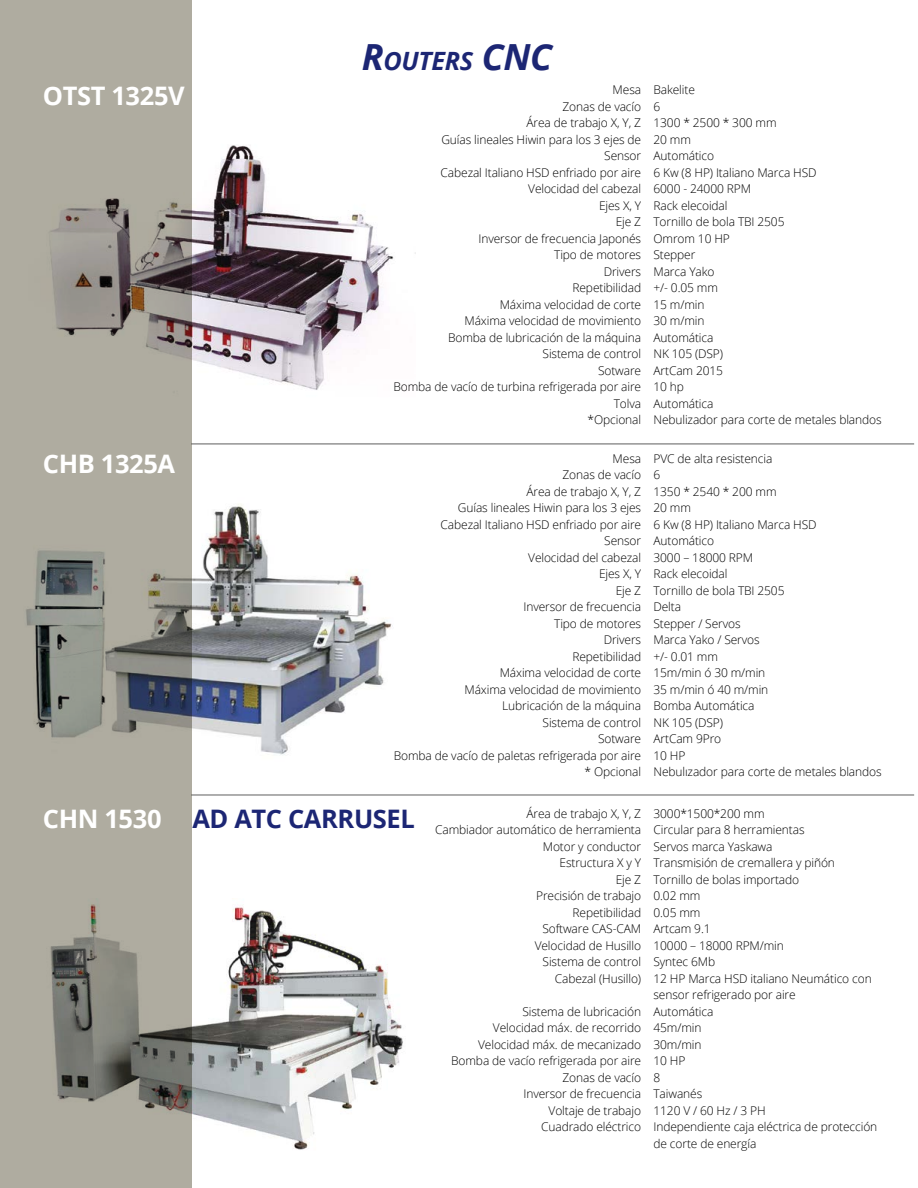
<style>
.page{position:relative;width:918px;height:1188px;background:#fff}
.page>*{position:absolute;margin:0;border:0;box-sizing:border-box;transform-origin:0 0}
.t1{font:700 25.5px "Open Sans";letter-spacing:-.015em;color:#1c2674}
.t2{font:700 25.5px "Open Sans";letter-spacing:-.015em;color:#fff}
.t3{font:italic 700 25.2px "Open Sans";letter-spacing:-.015em;color:#1c2674}
.t4{font:300 12px/16.5px "Open Sans";letter-spacing:-.01em;color:#000;text-align:right}
.s1{font-size:36px}
.s2{color:#fff}
</style>
<div class="page">
<div style="left:0;top:0;width:191px;height:1188px;background:#afaca0"></div>
<img style="left:50px;top:898px;width:353px;height:254px">
<img style="left:50px;top:132px;width:344px;height:266px">
<img style="left:26px;top:497px;width:366px;height:267px">
<hr style="left:191px;top:443px;width:723px;height:1px;background:#000">
<hr style="left:191px;top:794px;width:723px;height:2px;background:#000">
<h1 class="t2" style="left:43px;top:77px;width:143px">OTST 1325V</h1>
<h1 class="t2" style="left:43px;top:446px;width:134px">CHB 1325A</h1>
<h2 class="t3" style="left:362px;top:43px;width:145px"><span class="s1">R</span>OUTERS <span class="s1">CNC</span></h2>
<p class="t4" style="left:393px;top:81px;width:249px">Mesa<br>Zonas de vacío<br>Área de trabajo X, Y, Z<br>Guías lineales Hiwin para los 3 ejes de<br>Sensor<br>Cabezal Italiano HSD enfriado por aire<br>Velocidad del cabezal<br>Ejes X, Y<br>Eje Z<br>Inversor de frecuencia Japonés<br>Tipo de motores<br>Drivers<br>Repetibilidad<br>Máxima velocidad de corte<br>Máxima velocidad de movimiento<br>Bomba de lubricación de la máquina<br>Sistema de control<br>Sotware<br>Bomba de vacío de turbina refrigerada por aire<br>Tolva<br>*Opcional</p>
<p class="t4" style="left:394px;top:450px;width:249px">Mesa<br>Zonas de vacío<br>Área de trabajo X, Y, Z<br>Guías lineales Hiwin para los 3 ejes<br>Cabezal Italiano HSD enfriado por aire<br>Sensor<br>Velocidad del cabezal<br>Ejes X, Y<br>Eje Z<br>Inversor de frecuencia<br>Tipo de motores<br>Drivers<br>Repetibilidad<br>Máxima velocidad de corte<br>Máxima velocidad de movimiento<br>Lubricación de la máquina<br>Sistema de control<br>Sotware<br>Bomba de vacío de paletas refrigerada por aire * Opcional</p>
<h1 class="t1" style="left:43px;top:801px;width:374px"><span class="s2">CHN 1530</span> AD ATC CARRUSEL</h1>
<p class="t4" style="left:435px;top:805px;width:208px">Área de trabajo X, Y, Z<br>Cambiador automático de herramienta<br>Motor y conductor<br>Estructura X y Y<br>Eje Z<br>Precisión de trabajo<br>Repetibilidad<br>Software CAS-CAM<br>Velocidad de Husillo<br>Sistema de control<br>Cabezal (Husillo)</p>
<p class="t4" style="left:451px;top:1003px;width:192px">Sistema de lubricación<br>Velocidad máx. de recorrido<br>Velocidad máx. de mecanizado<br>Bomba de vacío refrigerada por aire<br>Zonas de vacío<br>Inversor de frecuencia<br>Voltaje de trabajo<br>Cuadrado eléctrico</p>
<p class="t4" style="left:653px;top:81px;width:230px;text-align:left">Bakelite<br>6<br>1300 * 2500 * 300 mm<br>20 mm<br>Automático<br>6 Kw (8 HP) Italiano Marca HSD<br>6000 - 24000 RPM<br>Rack elecoidal<br>Tornillo de bola TBI 2505<br>Omrom 10 HP<br>Stepper<br>Marca Yako<br>+/- 0.05 mm<br>15 m/min<br>30 m/min<br>Automática<br>NK 105 (DSP)<br>ArtCam 2015<br>10 hp<br>Automática<br>Nebulizador para corte de metales blandos</p>
<p class="t4" style="left:653px;top:450px;width:230px;text-align:left">PVC de alta resistencia<br>6<br>1350 * 2540 * 200 mm<br>20 mm<br>6 Kw (8 HP) Italiano Marca HSD<br>Automático<br>3000 – 18000 RPM<br>Rack elecoidal<br>Tornillo de bola TBI 2505<br>Delta<br>Stepper / Servos<br>Marca Yako / Servos<br>+/- 0.01 mm<br>15m/min ó 30 m/min<br>35 m/min ó 40 m/min<br>Bomba Automática<br>NK 105 (DSP)<br>ArtCam 9Pro<br>10 HP<br>Nebulızador para corte de metales blandos</p>
<p class="t4" style="left:653px;top:805px;width:225px;text-align:left">3000*1500*200 mm<br>Circular para 8 herramientas<br>Servos marca Yaskawa<br>Transmisión de cremallera y piñón<br>Tornillo de bolas importado<br>0.02 mm<br>0.05 mm<br>Artcam 9.1<br>10000 – 18000 RPM/min<br>Syntec 6Mb<br>12 HP Marca HSD italiano Neumático con sensor refrigerado por aire<br>Automática<br>45m/min<br>30m/min<br>10 HP<br>8<br>Taiwanés<br>1120 V / 60 Hz / 3 PH<br>Independiente caja eléctrica de protección de corte de energía</p>
</div>
